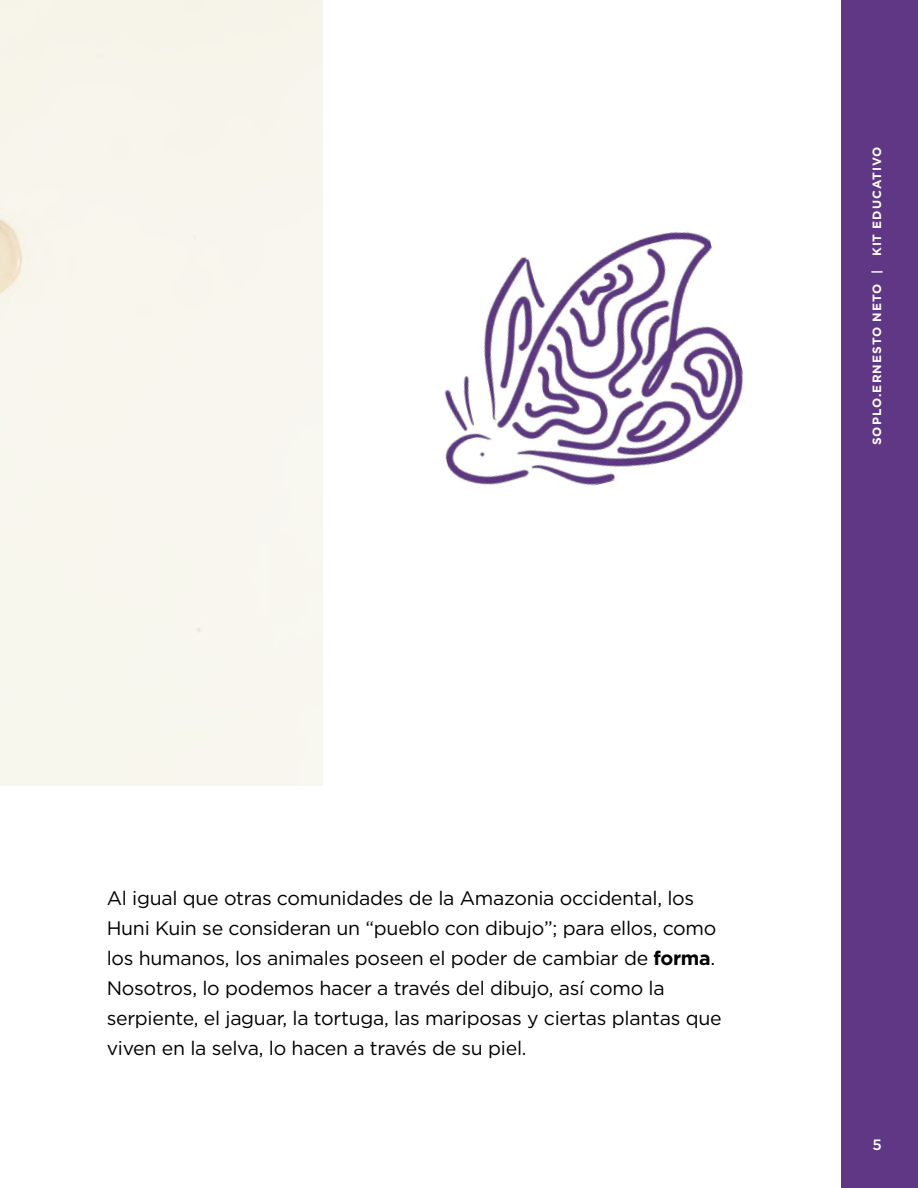
<style>
.page{position:relative;width:918px;height:1188px;background:#fff}
.page>*{position:absolute;margin:0;border:0;box-sizing:border-box;transform-origin:0 0}
.t1{font:19.5px/30px "Gotham";letter-spacing:-.015em;color:#000}
.t2{font:500 15px "Gotham";color:#fff}
.t3{font:700 12px "Gotham";letter-spacing:.08em;color:#fff}
.s1{font-weight:700}
</style>
<div class="page">
<div style="left:841px;top:0;width:77px;height:1188px;background:#603784"></div>
<img style="left:444px;top:232px;width:300px;height:254px">
<p class="t3" style="left:870px;top:445px;width:300px;rotate:-90deg">SOPLO.ERNESTO NETO | KIT EDUCATIVO</p>
<p class="t1" style="left:107px;top:883px;width:616px">Al igual que otras comunidades de la Amazonia occidental, los Huni Kuin se consideran un “pueblo con dibujo”; para ellos, como los humanos, los animales poseen el poder de cambiar de <span class="s1">forma</span>.<br>Nosotros, lo podemos hacer a través del dibujo, así como la serpiente, el jaguar, la tortuga, las mariposas y ciertas plantas que viven en la selva, lo hacen a través de su piel.</p>
<p class="t2" style="left:873px;top:1135px;width:11px">5</p>
</div>
